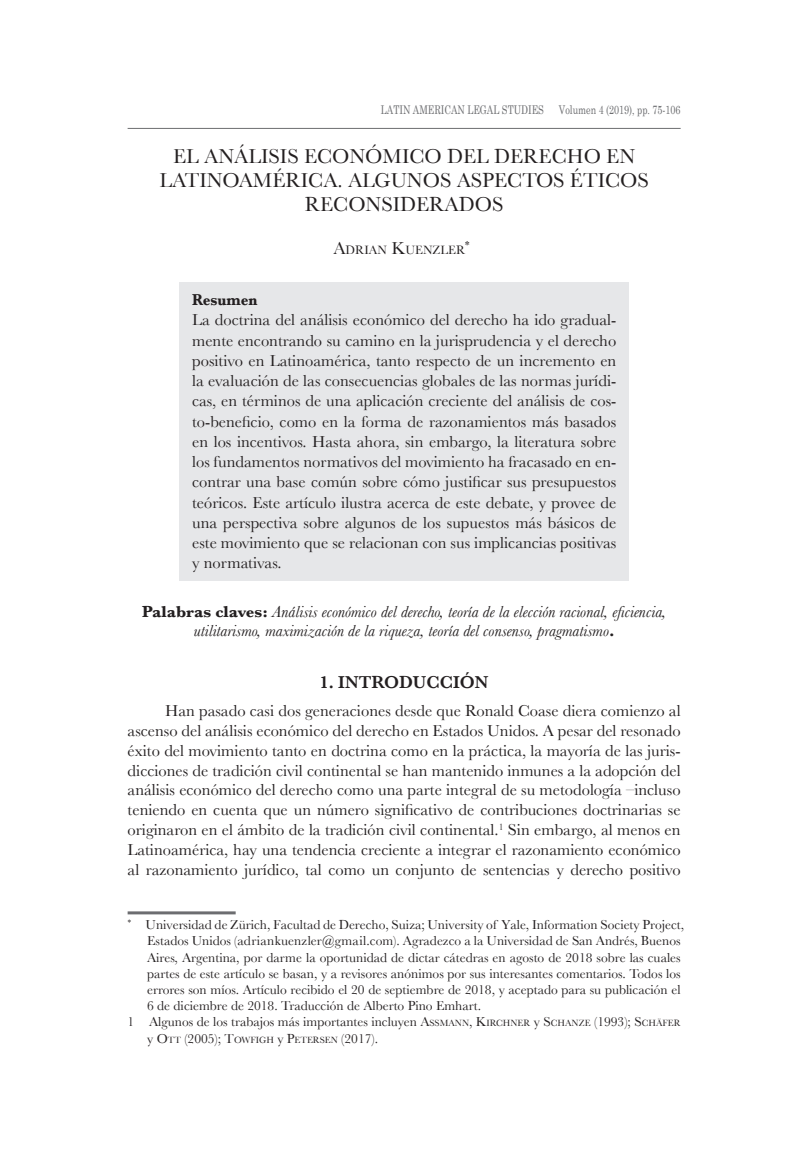
<style>
.page{position:relative;width:787px;height:1149px;background:#fff}
.page>*{position:absolute;margin:0;border:0;box-sizing:border-box;transform-origin:0 0}
.t1{font:21px/24px "Baskerville";color:#231f20;text-align:center}
.t2{font:600 18px "Baskerville";color:#231f20}
.t3{font:16.5px/20.2px "Baskerville";color:#231f20;text-align:justify}
.t4{font:italic 16.5px/19.8px "Baskerville";color:#231f20;text-align:center}
.t5{font:700 16.5px "Baskerville";color:#231f20;scale:.9 1}
.t6{font:13.5px "Baskerville";color:#231f20}
.t7{font:12.6px "Baskerville";color:#231f20}
.t8{font:12px "Century Schoolbook";color:#6c6d70;scale:.75 1}
.t9{font:10.5px "Baskerville";color:#231f20}
.s1{font-size:18px}
.s2{color:#fff}
.s3{font-weight:700;font-style:normal}
.s4{font-style:inherit}
.s5{font-size:9.45px}
</style>
<div class="page">
<hr style="left:128px;top:128px;width:552px;height:1px;background:#6c6d70">
<div style="left:179px;top:282px;width:450px;height:298px;background:#e6e7e9"></div>
<hr style="left:128px;top:911px;width:108px;height:3px;background:#6c6d70">
<p class="t8" style="left:381px;top:102px;width:219px">LATIN AMERICAN LEGAL STUDIES</p>
<p class="t8" style="left:559px;top:102px;width:164px">Volumen 4 (2019), pp. 75-106</p>
<p class="t1" style="left:159px;top:144px;width:491px">EL ANÁLISIS ECONÓMICO DEL DERECHO EN<br>LATINOAMÉRICA. ALGUNOS ASPECTOS ÉTICOS<br>RECONSIDERADOS</p>
<p class="t7" style="left:333px;top:242px;width:133px"><span class="s1">A</span>DRIAN <span class="s1">K</span>UENZLER</p>
<p class="t9" style="left:465px;top:238px;width:11px">*<span class="s2">1</span></p>
<p class="t5" style="left:192px;top:290px;width:74px">Resumen</p>
<p class="t3" style="left:192px;top:309px;width:425px">La doctrina del análisis económico del derecho ha ido gradual&shy;mente encontrando su camino en la jurisprudencia y el derecho positivo en Latinoamérica, tanto respecto de un incremento en la evaluación de las consecuencias globales de las normas jurídi&shy;cas, en términos de una aplicación creciente del análisis de cos&shy;to-beneficio, como en la forma de razonamientos más basados en los incentivos. Hasta ahora, sin embargo, la literatura sobre los fundamentos normativos del movimiento ha fracasado en en&shy;contrar una base común sobre cómo justificar sus presupuestos teóricos. Este artículo ilustra acerca de este debate, y provee de una perspectiva sobre algunos de los supuestos más básicos de este movimiento que se relacionan con sus implicancias positivas y normativas.</p>
<p class="t4" style="left:142px;top:601px;width:525px"><span class="s3">Palabras claves:</span> Análisis económico del derecho, teoría de la elección racional, eficiencia, utilitarismo, maximización de la riqueza, teoría del consenso, pragmatismo<span class="s3">.</span></p>
<p class="t2" style="left:320px;top:671px;width:170px">1. INTRODUCCIÓN</p>
<p class="t3" style="left:128px;top:700px;width:554px;line-height:19.8px;text-indent:38px">Han pasado casi dos generaciones desde que Ronald Coase diera comienzo al ascenso del análisis económico del derecho en Estados Unidos. A pesar del resonado éxito del movimiento tanto en doctrina como en la práctica, la mayoría de las juris&shy;dicciones de tradición civil continental se han mantenido inmunes a la adopción del análisis económico del derecho como una parte integral de su metodología –incluso teniendo en cuenta que un número significativo de contribuciones doctrinarias se originaron en el ámbito de la tradición civil continental.<sup>1</sup> Sin embargo, al menos en Latinoamérica, hay una tendencia creciente a integrar el razonamiento económico al razonamiento jurídico, tal como un conjunto de sentencias y derecho positivo</p>
<p class="t6" style="left:128px;top:916px;width:558px"><sup>*</sup><span class="s2">1</span> Universidad de Zürich, Facultad de Derecho, Suiza; University of Yale, Information Society Project,</p>
<p class="t6" style="left:147px;top:932px;width:535px">Estados Unidos (adriankuenzler@gmail.com). Agradezco a la Universidad de San Andrés, Buenos</p>
<p class="t6" style="left:147px;top:948px;width:535px">Aires, Argentina, por darme la oportunidad de dictar cátedras en agosto de 2018 sobre las cuales</p>
<p class="t6" style="left:147px;top:965px;width:535px">partes de este artículo se basan, y a revisores anónimos por sus interesantes comentarios. Todos los</p>
<p class="t6" style="left:147px;top:981px;width:535px">errores son míos. Artículo recibido el 20 de septiembre de 2018, y aceptado para su publicación el</p>
<p class="t6" style="left:147px;top:997px;width:335px">6 de diciembre de 2018. Traducción de Alberto Pino Emhart.</p>
<p class="t6" style="left:128px;top:1013px;width:554px">1 Algunos de los trabajos más importantes incluyen <span class="s4">A</span><span class="s5">SSMANN</span><span class="s4">, K</span><span class="s5">IRCHNER</span> y <span class="s4">S</span><span class="s5">CHANZE</span> (1993); <span class="s4">S</span><span class="s5">CHÄFER</span></p>
<p class="t6" style="left:147px;top:1029px;width:232px">y <span class="s4">O</span><span class="s5">TT</span> (2005); <span class="s4">T</span><span class="s5">OWFIGH</span> y <span class="s4">P</span><span class="s5">ETERSEN</span> (2017).</p>
</div>
